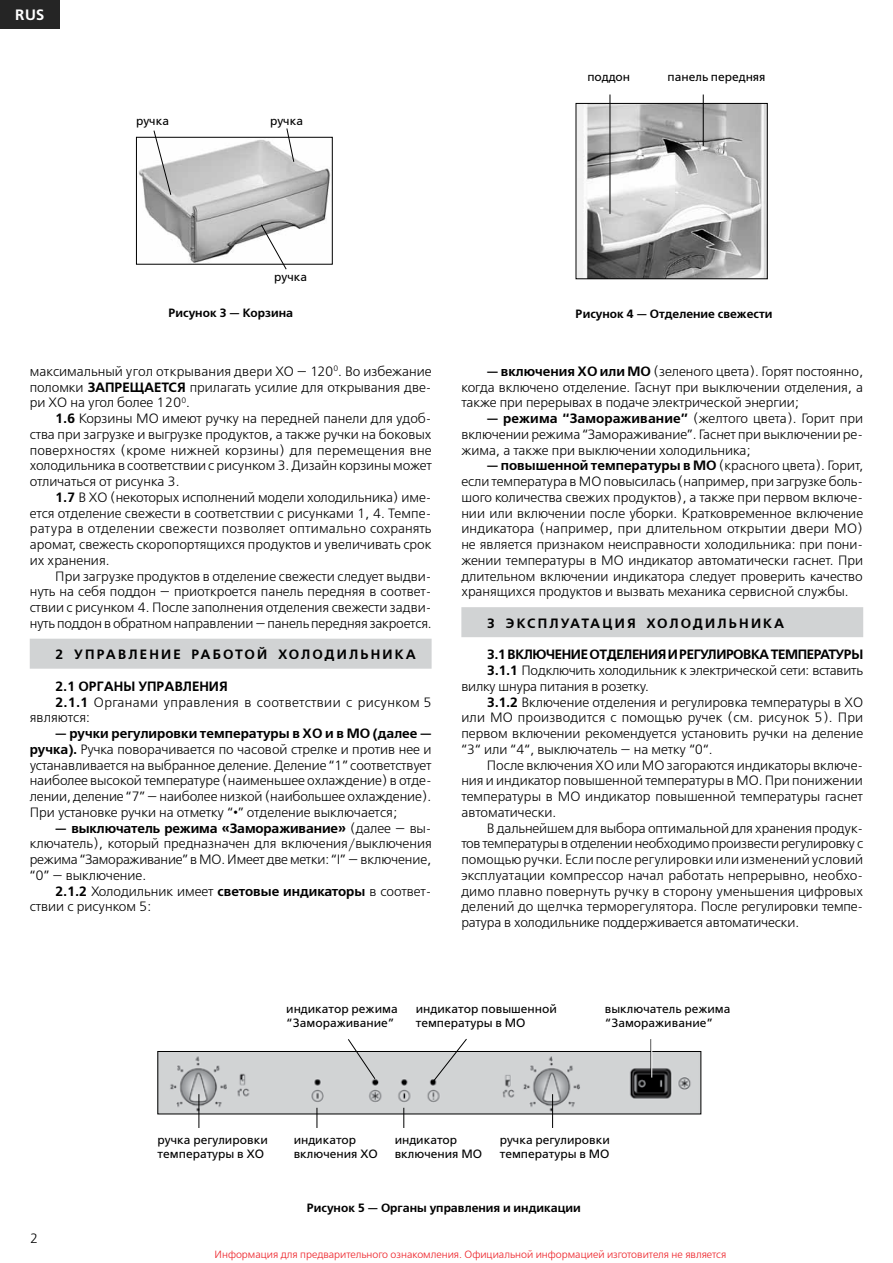
<style>
.page{position:relative;width:893px;height:1263px;background:#fff}
.page>*{position:absolute;margin:0;border:0;box-sizing:border-box;transform-origin:0 0}
.t1{font:15px "Free Set Demi Bold C";color:#fff}
.t2{font:13.5px/15.8px "Free Set Light C";color:#000;text-align:justify}
.t3{font:13.5px "Free Set Demi Bold C";color:#000}
.t4{font:13.5px/15.8px "Free Set Light C";letter-spacing:.025em;color:#000}
.t5{font:13.5px "Free Set Demi Bold C";letter-spacing:-.03em;color:#000}
.t6{font:13.5px "Free Set Demi Bold C";letter-spacing:.165em;color:#000}
.t7{font:12px/14.4px "Free Set C";color:#000}
.t8{font:12px "Free Set Demi Bold C";color:#000}
.t9{font:10.5px "Free Set Light C";color:#ed1d24}
.s1{font-family:"Free Set Demi Bold C"}
.s2{font-family:"Free Set Light C"}
</style>
<div class="page">
<div style="left:0;top:0;width:60px;height:29px;background:#252525"></div>
<div style="left:30px;top:639px;width:402px;height:30px;background:#d1d3d4"></div>
<div style="left:461px;top:607px;width:402px;height:30px;background:#d1d3d4"></div>
<img style="left:159px;top:1053px;width:540px;height:59px">
<div style="left:157px;top:1051px;width:544px;height:63px;border:1px solid #000"></div>
<hr style="left:199px;top:1094px;width:1px;height:34px;background:#000">
<hr style="left:651px;top:1039px;width:1px;height:44px;background:#000">
<svg style="left:347px;top:1039px;width:29px;height:41px"></svg>
<svg style="left:403px;top:1108px;width:1px;height:20px"></svg>
<svg style="left:432px;top:1038px;width:36px;height:45px"></svg>
<hr style="left:552px;top:1094px;width:1px;height:34px;background:#000">
<svg style="left:317px;top:1108px;width:1px;height:20px"></svg>
<hr style="left:651px;top:1039px;width:1px;height:38px;background:#fff">
<img style="left:138px;top:140px;width:193px;height:123px">
<div style="left:136px;top:137px;width:197px;height:128px;border:1px solid #000"></div>
<svg style="left:286px;top:128px;width:9px;height:35px"></svg>
<svg style="left:260px;top:224px;width:27px;height:46px"></svg>
<svg style="left:153px;top:130px;width:19px;height:66px"></svg>
<img style="left:578px;top:105px;width:188px;height:172px">
<div style="left:576px;top:103px;width:192px;height:176px;border:1px solid #000"></div>
<hr style="left:703px;top:95px;width:1px;height:51px;background:#000">
<hr style="left:610px;top:95px;width:1px;height:119px;background:#000">
<p class="t1" style="left:15px;top:6px;width:31px">RUS</p>
<p class="t7" style="left:136px;top:114px;width:34px">ручка</p>
<p class="t7" style="left:270px;top:114px;width:34px">ручка</p>
<p class="t7" style="left:587px;top:70px;width:44px">поддон</p>
<p class="t7" style="left:667px;top:70px;width:100px">панель передняя</p>
<p class="t7" style="left:274px;top:270px;width:34px">ручка</p>
<p class="t8" style="left:168px;top:306px;width:126px">Рисунок 3 — Корзина</p>
<p class="t2" style="left:30px;top:364px;width:403px">максимальный угол открывания двери ХО — 120<sup>0</sup>. Во избежание поломки <span class="s1">ЗАПРЕЩАЕТСЯ</span> прилагать усилие для открывания две&shy;ри ХО на угол более 120<sup>0</sup>.</p>
<p class="t2" style="left:30px;top:411px;width:404px;text-indent:26px"><span class="s1">1.6</span> Корзины МО имеют ручку на передней панели для удоб&shy;ства при загрузке и выгрузке продуктов, а также ручки на боковых поверхностях (кроме нижней корзины) для перемещения вне холодильника в соответствии с рисунком 3. Дизайн корзины может отличаться от рисунка 3.</p>
<p class="t2" style="left:30px;top:490px;width:403px;text-indent:26px"><span class="s1">1.7</span> В ХО (некоторых исполнений модели холодильника) име&shy;ется отделение свежести в соответствии с рисунками 1, 4. Темпе&shy;ратура в отделении свежести позволяет оптимально сохранять аромат, свежесть скоропортящихся продуктов и увеличивать срок их хранения.</p>
<p class="t2" style="left:30px;top:569px;width:403px;text-indent:26px">При загрузке продуктов в отделение свежести следует выдви&shy;нуть на себя поддон — приоткроется панель передняя в соответ&shy;ствии с рисунком 4. После заполнения отделения свежести задви&shy;нуть поддон в обратном направлении — панель передняя закроется.</p>
<p class="t6" style="left:55px;top:647px;width:246px">2 УПРАВЛЕНИЕ РАБОТОЙ Холодильник</p>
<p class="t3" style="left:406px;top:647px;width:12px">А</p>
<p class="t3" style="left:55px;top:678px;width:94px">2.1 Органы управления</p>
<p class="t4" style="left:30px;top:695px;width:403px;text-indent:26px"><span class="s1">2.1.1</span> Органами управления в соответствии с рисунком 5 являются:</p>
<p class="t3" style="left:55px;top:726px;width:378px">— ручки регулировки температуры в ХО и в МО (далее —</p>
<p class="t2" style="left:30px;top:742px;width:403px"><span class="s1">ручка).</span> Ручка поворачивается по часовой стрелке и против нее и устанавливается на выбранное деление. Деление “1” соответствует наиболее высокой температуре (наименьшее охлаждение) в отде&shy;лении, деление “7” — наиболее низкой (наибольшее охлаждение).<br>При установке ручки на отметку “•” отделение выключается;</p>
<p class="t3" style="left:55px;top:820px;width:378px">— выключатель режима «Замораживание» <span class="s2">(далее — вы-</span></p>
<p class="t2" style="left:30px;top:836px;width:403px">ключатель), который предназначен для включения/выключения режима “Замораживание” в МО. Имеет две метки: “I” — включение, “0” — выключение.</p>
<p class="t2" style="left:30px;top:884px;width:403px;text-indent:26px"><span class="s1">2.1.2</span> Холодильник имеет <span class="s1">световые индикаторы</span> в соответ&shy;ствии с рисунком 5:</p>
<p class="t8" style="left:576px;top:307px;width:198px">Рисунок 4 — Отделение свежести</p>
<p class="t2" style="left:461px;top:364px;width:403px;text-indent:26px"><span class="s1">— включения ХО или МО</span> (зеленого цвета). Горят постоянно, когда включено отделение. Гаснут при выключении отделения, а также при перерывах в подаче электрической энергии;</p>
<p class="t2" style="left:461px;top:411px;width:403px;text-indent:26px"><span class="s1">— режима “Замораживание”</span> (желтого цвета). Горит при включении режима “Замораживание”. Гаснет при выключении ре&shy;жима, а также при выключении холодильника;</p>
<p class="t3" style="left:487px;top:458px;width:378px">— повышенной температуры в МО <span class="s2">(красного цвета). Горит,</span></p>
<p class="t2" style="left:461px;top:474px;width:403px">если температура в МО повысилась (например, при загрузке боль&shy;шого количества свежих продуктов), а также при первом включе&shy;нии или включении после уборки. Кратковременное включение индикатора (например, при длительном открытии двери МО) не является признаком неисправности холодильника: при пони&shy;жении температуры в МО индикатор автоматически гаснет. При длительном включении индикатора следует проверить качество хранящихся продуктов и вызвать механика сервисной службы.</p>
<p class="t3" style="left:487px;top:615px;width:42px">3 Эксплуата</p>
<p class="t3" style="left:603px;top:615px;width:23px">ция</p>
<p class="t3" style="left:646px;top:615px;width:13px">холодильника</p>
<p class="t3" style="left:487px;top:647px;width:77px">3.1 Включение</p>
<p class="t5" style="left:589px;top:647px;width:274px">ОТДЕЛЕНИЯ И РЕГУЛИРОВКА ТЕМПЕРАТУРЫ</p>
<p class="t2" style="left:461px;top:663px;width:403px;text-indent:26px"><span class="s1">3.1.1</span> Подключить холодильник к электрической сети: вставить вилку шнура питания в розетку.</p>
<p class="t2" style="left:461px;top:695px;width:403px;text-indent:26px"><span class="s1">3.1.2</span> Включение отделения и регулировка температуры в ХО или МО производится с помощью ручек (см. рисунок 5). При первом включении рекомендуется установить ручки на деление “3“ или “4“, выключатель — на метку “0“.</p>
<p class="t2" style="left:461px;top:758px;width:403px;text-indent:26px">После включения ХО или МО загораются индикаторы включе&shy;ния и индикатор повышенной температуры в МО. При понижении температуры в МО индикатор повышенной температуры гаснет автоматически.</p>
<p class="t2" style="left:461px;top:821px;width:403px;text-indent:26px">В дальнейшем для выбора оптимальной для хранения продук&shy;тов температуры в отделении необходимо произвести регулировку с помощью ручки. Если после регулировки или изменений условий эксплуатации компрессор начал работать непрерывно, необхо&shy;димо плавно повернуть ручку в сторону уменьшения цифровых делений до щелчка терморегулятора. После регулировки темпе&shy;ратура в холодильнике поддерживается автоматически.</p>
<p class="t2" style="left:30px;top:1231px;width:10px">2</p>
<p class="t7" style="left:286px;top:1002px;width:113px">индикатор режима “Замораживание”</p>
<p class="t7" style="left:416px;top:1002px;width:143px">индикатор повышенной температуры в МО</p>
<p class="t7" style="left:605px;top:1002px;width:127px">выключатель режима “Замораживание”</p>
<p class="t7" style="left:158px;top:1132px;width:112px">ручка регулировки температуры в ХО</p>
<p class="t7" style="left:294px;top:1132px;width:86px">индикатор включения ХО</p>
<p class="t7" style="left:395px;top:1132px;width:89px">индикатор включения МО</p>
<p class="t7" style="left:500px;top:1132px;width:112px">ручка регулировки температуры в МО</p>
<p class="t8" style="left:307px;top:1201px;width:276px">Рисунок 5 — Органы управления и индикации</p>
<p class="t9" style="left:215px;top:1249px;width:513px">Информация для предварительного ознакомления. Официальной информацией изготовителя не является</p>
</div>
